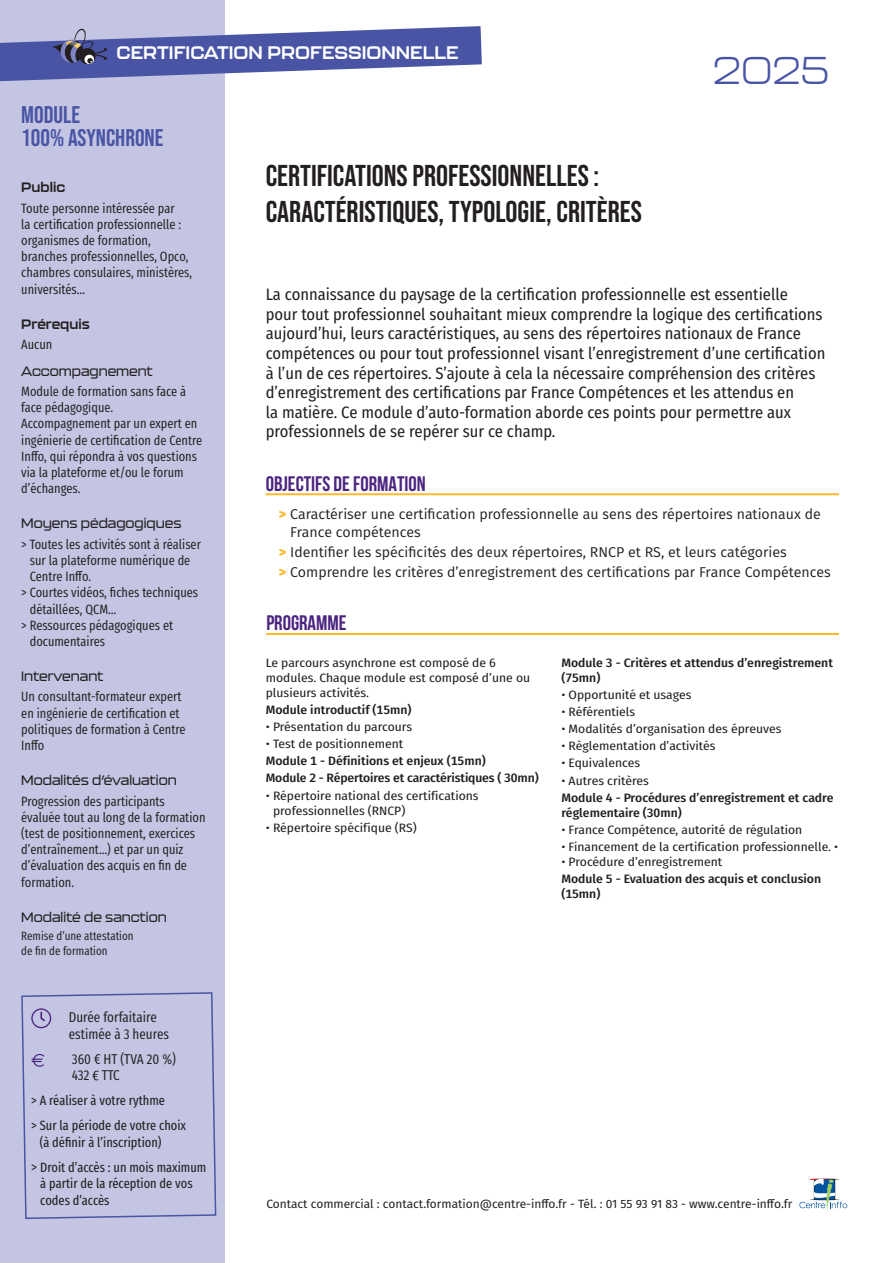
<style>
.page{position:relative;width:893px;height:1263px;background:#fff}
.page>*{position:absolute;margin:0;border:0;box-sizing:border-box;transform-origin:0 0}
.t1{font:300 38.4px "Kallisto";color:#4955a4}
.t2{font:30px/36px "Bebas Neue";color:#231f20}
.t3{font:24px/22.5px "Bebas Neue";color:#4955a4}
.t4{font:700 21px "Bebas Neue";color:#4b2480}
.t5{font:700 18px "Kallisto";color:#fff}
.t6{font:16.5px/19.5px "Fira Sans Condensed";color:#231f20}
.t7{font:14.25px/18px "Fira Sans";color:#231f20}
.t8{font:14.25px/16.5px "Fira Sans Compressed";color:#231f20}
.t9{font:13.5px/16.2px "Fira Sans Compressed";color:#231f20}
.t10{font:13.5px/25px "Fira Sans Compressed";color:#231f20}
.t11{font:500 13.5px "Kallisto";color:#231f20}
.t12{font:700 13.5px "Kallisto";color:#231f20}
.t13{font:12.15px/15px "Fira Sans Condensed";color:#231f20;scale:1.11 1}
.t14{font:500 12.15px/15px "Fira Sans Condensed";color:#231f20;scale:1.11 1}
.t15{font:12px "Fira Sans";color:#231f20}
.t16{font:12px/14.4px "Fira Sans Compressed";color:#231f20}
.s1{font-size:14.25px}
.s2{font-weight:800;color:#fcb825}
</style>
<div class="page">
<div style="left:0;top:0;width:225px;height:1263px;background:#c3c5e2"></div>
<svg style="left:0;top:26px;width:482px;height:55px"></svg>
<hr style="left:266px;top:633px;width:573px;height:1px;background:#fcb825">
<hr style="left:266px;top:634px;width:573px;height:1px;background:#fcb825">
<hr style="left:266px;top:494px;width:573px;height:1px;background:#fcb825">
<svg style="left:799px;top:1179px;width:48px;height:29px"></svg>
<svg style="left:21px;top:992px;width:196px;height:227px"></svg>
<h3 class="t5" style="left:117px;top:42px;width:344px">CERTIFICATION PROFESSIONNELLE</h3>
<h3 class="t3" style="left:21px;top:104px;width:144px">MODULE<br>100% ASYNCHRONE</h3>
<h1 class="t1" style="left:713px;top:48px;width:118px">2025</h1>
<p class="t12" style="left:21px;top:179px;width:46px">Public</p>
<p class="t9" style="left:21px;top:199px;width:172px">Toute personne intéressée par<br>la certification professionnelle : organismes de formation, branches professionnelles, Opco, chambres consulaires, ministères, universités…</p>
<p class="t12" style="left:21px;top:316px;width:70px">Prérequis</p>
<p class="t9" style="left:21px;top:336px;width:33px">Aucun</p>
<p class="t11" style="left:21px;top:363px;width:133px">Accompagnement</p>
<p class="t9" style="left:21px;top:383px;width:183px">Module de formation sans face à face pédagogique.<br>Accompagnement par un expert en ingénierie de certification de Centre<br>Inffo, qui répondra à vos questions via la plateforme et/ou le forum d’échanges.</p>
<p class="t11" style="left:21px;top:515px;width:162px">Moyens pédagogiques</p>
<p class="t9" style="left:21px;top:536px;width:181px">&gt; Toutes les activités sont à réaliser</p>
<p class="t9" style="left:30px;top:552px;width:162px">sur la plateforme numérique de</p>
<p class="t9" style="left:30px;top:568px;width:63px">Centre Inffo.</p>
<p class="t9" style="left:21px;top:584px;width:178px">&gt; Courtes vidéos, fiches techniques</p>
<p class="t9" style="left:30px;top:600px;width:88px">détaillées, QCM…</p>
<p class="t9" style="left:21px;top:617px;width:153px">&gt; Ressources pédagogiques et</p>
<p class="t9" style="left:30px;top:633px;width:77px">documentaires</p>
<p class="t11" style="left:21px;top:668px;width:84px">Intervenant</p>
<p class="t9" style="left:21px;top:688px;width:166px">Un consultant-formateur expert en ingénierie de certification et politiques de formation à Centre<br>Inffo</p>
<p class="t11" style="left:21px;top:772px;width:157px">Modalités d’évaluation</p>
<p class="t9" style="left:21px;top:792px;width:186px">Progression des participants évaluée tout au long de la formation (test de positionnement, exercices d’entraînement…) et par un quiz d’évaluation des acquis en fin de formation.</p>
<p class="t11" style="left:21px;top:909px;width:147px">Modalité de sanction</p>
<p class="t16" style="left:21px;top:928px;width:114px">Remise d’une attestation de fin de formation</p>
<p class="t8" style="left:69px;top:1009px;width:102px">Durée forfaitaire estimée à 3 heures</p>
<p class="t8" style="left:72px;top:1050px;width:106px">360 HT (TVA 20 %)<br>432 TTC</p>
<p class="t10" style="left:31px;top:1088px;width:156px">&gt; A réaliser à votre rythme<br>&gt; Sur la période de votre choix</p>
<p class="t10" style="left:31px;top:1129px;width:177px;text-indent:8px">(à définir à l’inscription)<br><span class="s1">&gt;</span> Droit d’accès : un mois maximum</p>
<p class="t10" style="left:40px;top:1175px;width:154px;line-height:16.5px">à partir de la réception de vos codes d’accès</p>
<h2 class="t2" style="left:266px;top:158px;width:378px">CERTIFICATIONS PROFESSIONNELLES :<br>CARACTÉRISTIQUES, TYPOLOGIE, CRITÈRES</h2>
<p class="t6" style="left:266px;top:284px;width:561px">La connaissance du paysage de la certification professionnelle est essentielle<br>pour tout professionnel souhaitant mieux comprendre la logique des certifications aujourd’hui, leurs caractéristiques, au sens des répertoires nationaux de France compétences ou pour tout professionnel visant l’enregistrement d’une certification à l’un de ces répertoires. S’ajoute à cela la nécessaire compréhension des critères d’enregistrement des certifications par France Compétences et les attendus en<br>la matière. Ce module d’auto-formation aborde ces points pour permettre aux professionnels de se repérer sur ce champ.</p>
<h3 class="t4" style="left:266px;top:472px;width:162px">OBJECTIFS DE FORMATION</h3>
<p class="t7" style="left:290px;top:505px;width:532px;text-indent:-12px"><span class="s2">&gt;</span> Caractériser une certification professionnelle au sens des répertoires nationaux de<br>France compétences</p>
<p class="t7" style="left:279px;top:542px;width:554px;line-height:20.1px"><span class="s2">&gt;</span> Identifier les spécificités des deux répertoires, RNCP et RS, et leurs catégories<br><span class="s2">&gt;</span> Comprendre les critères d’enregistrement des certifications par France Compétences</p>
<h3 class="t4" style="left:266px;top:611px;width:82px">PROGRAMME</h3>
<p class="t13" style="left:266px;top:655px;width:240px">Le parcours asynchrone est composé de 6 modules. Chaque module est composé d’une ou plusieurs activités.</p>
<p class="t14" style="left:266px;top:701px;width:133px">Module introductif (15mn)</p>
<p class="t13" style="left:266px;top:719px;width:133px">• Présentation du parcours</p>
<p class="t13" style="left:266px;top:736px;width:125px">• Test de positionnement</p>
<p class="t14" style="left:266px;top:752px;width:247px;line-height:17.1px">Module 1 - Définitions et enjeux (15mn)<br>Module 2 - Répertoires et caractéristiques ( 30mn)</p>
<p class="t13" style="left:273px;top:787px;width:187px;text-indent:-7px">• Répertoire national des certifications professionnelles (RNCP)</p>
<p class="t13" style="left:266px;top:819px;width:138px">• Répertoire spécifique (RS)</p>
<p class="t14" style="left:561px;top:654px;width:246px">Module 3 - Critères et attendus d’enregistrement (75mn)</p>
<p class="t13" style="left:561px;top:687px;width:119px">• Opportunité et usages</p>
<p class="t13" style="left:561px;top:704px;width:68px">• Référentiels</p>
<p class="t13" style="left:561px;top:721px;width:200px">• Modalités d’organisation des épreuves</p>
<p class="t13" style="left:561px;top:738px;width:140px">• Règlementation d’activités</p>
<p class="t13" style="left:561px;top:755px;width:72px">• Equivalences</p>
<p class="t13" style="left:561px;top:772px;width:80px">• Autres critères</p>
<p class="t14" style="left:561px;top:789px;width:247px">Module 4 - Procédures d’enregistrement et cadre réglementaire (30mn)</p>
<p class="t13" style="left:561px;top:822px;width:219px">• France Compétence, autorité de régulation</p>
<p class="t13" style="left:561px;top:839px;width:251px">• Financement de la certification professionnelle. •</p>
<p class="t13" style="left:561px;top:854px;width:146px">• Procédure d’enregistrement</p>
<p class="t14" style="left:561px;top:871px;width:236px">Module 5 - Evaluation des acquis et conclusion (15mn)</p>
<p class="t15" style="left:266px;top:1195px;width:527px">Contact commercial : contact.formation@centre-inffo.fr - Tél. : 01 55 93 91 83 - www.centre-inffo.fr</p>
</div>
